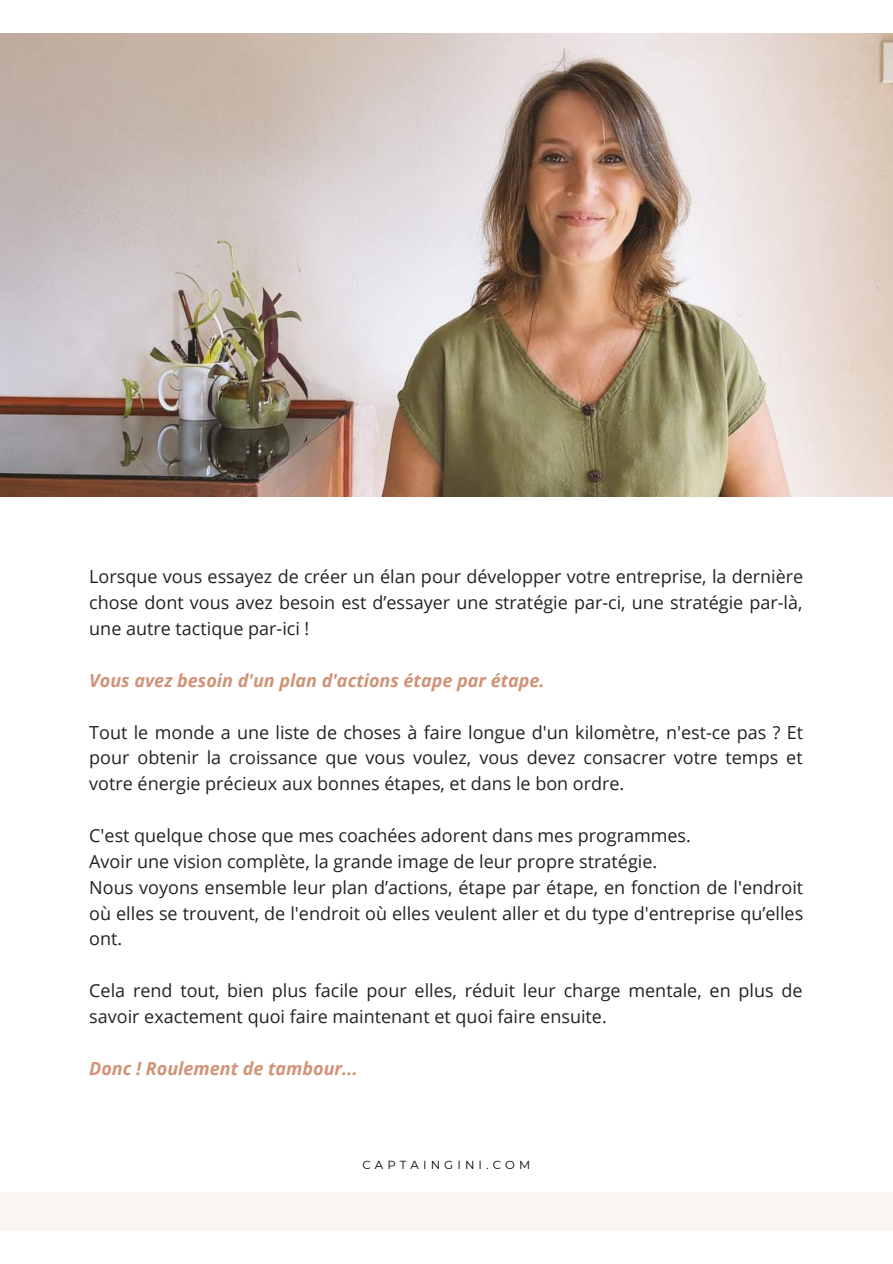
<style>
.page{position:relative;width:893px;height:1264px;background:#fff}
.page>*{position:absolute;margin:0;border:0;box-sizing:border-box;transform-origin:0 0}
.t1{font:18px/25.8px "Open Sans";color:#222;text-align:justify}
.t2{font:italic 700 18px "Open Sans";color:#d19378}
.t3{font:11.7px "Montserrat";letter-spacing:.35em;color:#000}
</style>
<div class="page">
<div style="left:0;top:1192px;width:892px;height:38px;background:#f8f5f2"></div>
<img style="left:0;top:33px;width:892px;height:463px">
<p class="t1" style="left:89px;top:563px;width:715px">Lorsque vous essayez de créer un élan pour développer votre entreprise, la dernière chose dont vous avez besoin est d’essayer une stratégie par-ci, une stratégie par-là, une autre tactique par-ici !</p>
<p class="t2" style="left:89px;top:667px;width:457px">Vous avez besoin d'un plan d'actions étape par étape.</p>
<p class="t1" style="left:89px;top:718px;width:715px">Tout le monde a une liste de choses à faire longue d'un kilomètre, n'est-ce pas ? Et pour obtenir la croissance que vous voulez, vous devez consacrer votre temps et votre énergie précieux aux bonnes étapes, et dans le bon ordre.</p>
<p class="t1" style="left:89px;top:822px;width:715px;text-align:left">C'est quelque chose que mes coachées adorent dans mes programmes.<br>Avoir une vision complète, la grande image de leur propre stratégie.<br>Nous voyons ensemble leur plan d’actions, étape par étape, en fonction de l'endroit où elles se trouvent, de l'endroit où elles veulent aller et du type d'entreprise qu’elles ont.</p>
<p class="t1" style="left:89px;top:977px;width:714px">Cela rend tout, bien plus facile pour elles, réduit leur charge mentale, en plus de savoir exactement quoi faire maintenant et quoi faire ensuite.</p>
<p class="t2" style="left:89px;top:1055px;width:270px">Donc ! Roulement de tambour...</p>
<p class="t3" style="left:362px;top:1157px;width:169px">CAPTAINGINI.COM</p>
</div>
